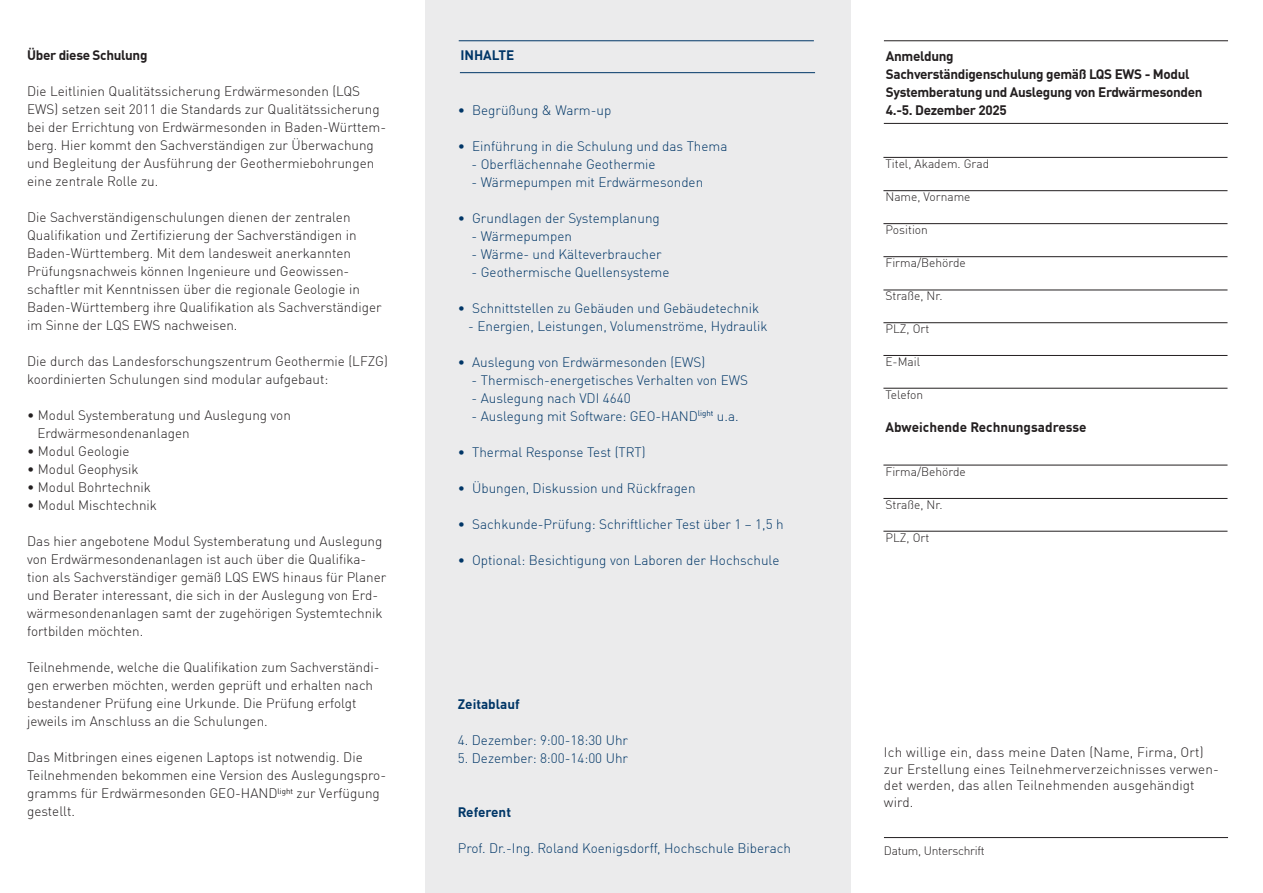
<style>
.page{position:relative;width:1263px;height:893px;background:#fff}
.page>*{position:absolute;margin:0;border:0;box-sizing:border-box;transform-origin:0 0}
.t1{font:300 13.5px/18px "DIN";color:#231f20}
.copy{font:300 13.5px "DIN";color:#003667}
.t2{font:700 13.5px "DIN";letter-spacing:-.025em;color:#231f20}
.t3{font:700 13.5px "DIN";color:#231f20}
.copy-2{font:700 13.5px "DIN";color:#003667}
.blazevski{font:700 13.5px "DIN";color:#003667}
.t4{font:300 12px "DIN";color:#231f20}
.t5{font:300 12px "DIN";letter-spacing:-.02em;color:#231f20}
</style>
<div class="page">
<hr style="left:884px;top:40px;width:344px;height:1px;background:#231f20">
<hr style="left:883px;top:157px;width:344px;height:1px;background:#231f20">
<hr style="left:883px;top:190px;width:344px;height:1px;background:#231f20">
<hr style="left:883px;top:223px;width:344px;height:1px;background:#231f20">
<hr style="left:883px;top:256px;width:344px;height:1px;background:#231f20">
<hr style="left:883px;top:290px;width:344px;height:1px;background:#231f20">
<hr style="left:883px;top:322px;width:344px;height:1px;background:#231f20">
<hr style="left:883px;top:355px;width:344px;height:1px;background:#231f20">
<hr style="left:883px;top:388px;width:344px;height:1px;background:#231f20">
<hr style="left:883px;top:465px;width:344px;height:1px;background:#231f20">
<hr style="left:883px;top:498px;width:344px;height:1px;background:#231f20">
<hr style="left:883px;top:531px;width:344px;height:1px;background:#231f20">
<hr style="left:884px;top:837px;width:344px;height:1px;background:#231f20">
<hr style="left:884px;top:123px;width:344px;height:1px;background:#231f20">
<div style="left:425px;top:0;width:425px;height:893px;background:#ebebec"></div>
<hr style="left:459px;top:40px;width:355px;height:1px;background:#003667">
<hr style="left:460px;top:72px;width:355px;height:1px;background:#003667">
<p class="t2" style="left:27px;top:47px;width:122px">Über diese Schulung</p>
<p class="blazevski" style="left:460px;top:47px;width:56px">INHALTE</p>
<p class="t1" style="left:27px;top:82px;width:361px">Die Leitlinien Qualitätssicherung Erdwärmesonden (LQS EWS) setzen seit 2011 die Standards zur Qualitätssicherung bei der Errichtung von Erdwärmesonden in Baden-Württem&shy;berg. Hier kommt den Sachverständigen zur Überwachung und Begleitung der Ausführung der Geothermiebohrungen eine zentrale Rolle zu.</p>
<p class="t1" style="left:27px;top:208px;width:356px">Die Sachverständigenschulungen dienen der zentralen Qualifikation und Zertifizierung der Sachverständigen in Baden-Württemberg. Mit dem landesweit anerkannten Prüfungsnachweis können Ingenieure und Geowissen&shy;schaftler mit Kenntnissen über die regionale Geologie in Baden-Württemberg ihre Qualifikation als Sachverständiger im Sinne der LQS EWS nachweisen.</p>
<p class="t1" style="left:27px;top:352px;width:362px">Die durch das Landesforschungszentrum Geothermie (LFZG) koordinierten Schulungen sind modular aufgebaut:</p>
<p class="t1" style="left:27px;top:406px;width:265px">• Modul Systemberatung und Auslegung von</p>
<p class="t1" style="left:37px;top:424px;width:154px">Erdwärmesondenanlagen</p>
<p class="t1" style="left:27px;top:442px;width:104px">• Modul Geologie</p>
<p class="t1" style="left:27px;top:460px;width:113px">• Modul Geophysik</p>
<p class="t1" style="left:27px;top:478px;width:125px">• Modul Bohrtechnik</p>
<p class="t1" style="left:27px;top:496px;width:131px">• Modul Mischtechnik</p>
<p class="t1" style="left:27px;top:532px;width:357px">Das hier angebotene Modul Systemberatung und Auslegung von Erdwärmesondenanlagen ist auch über die Qualifika-</p>
<p class="t1" style="left:27px;top:568px;width:361px">tion als Sachverständiger gemäß LQS EWS hinaus für Planer und Berater interessant, die sich in der Auslegung von Erd&shy;wärmesondenanlagen samt der zugehörigen Systemtechnik fortbilden möchten.</p>
<p class="t1" style="left:27px;top:658px;width:354px">Teilnehmende, welche die Qualifikation zum Sachverständi&shy;gen erwerben möchten, werden geprüft und erhalten nach bestandener Prüfung eine Urkunde. Die Prüfung erfolgt jeweils im Anschluss an die Schulungen.</p>
<p class="t1" style="left:27px;top:748px;width:360px">Das Mitbringen eines eigenen Laptops ist notwendig. Die Teilnehmenden bekommen eine Version des Auslegungspro&shy;gramms für Erdwärmesonden GEO-HAND<sup>light</sup> zur Verfügung gestellt.</p>
<p class="copy" style="left:458px;top:101px;width:155px">• Begrüßung &amp; Warm-up</p>
<p class="copy" style="left:458px;top:137px;width:271px">• Einführung in die Schulung und das Thema</p>
<p class="copy" style="left:472px;top:155px;width:186px">- Oberflächennahe Geothermie</p>
<p class="copy" style="left:472px;top:173px;width:233px">- Wärmepumpen mit Erdwärmesonden</p>
<p class="copy" style="left:458px;top:209px;width:204px">• Grundlagen der Systemplanung</p>
<p class="copy" style="left:472px;top:227px;width:102px">- Wärmepumpen</p>
<p class="copy" style="left:472px;top:245px;width:192px">- Wärme- und Kälteverbraucher</p>
<p class="copy" style="left:472px;top:263px;width:199px">- Geothermische Quellensysteme</p>
<p class="copy" style="left:458px;top:299px;width:303px">• Schnittstellen zu Gebäuden und Gebäudetechnik</p>
<p class="copy" style="left:468px;top:317px;width:301px">- Energien, Leistungen, Volumenströme, Hydraulik</p>
<p class="copy" style="left:458px;top:353px;width:249px">• Auslegung von Erdwärmesonden (EWS)</p>
<p class="copy" style="left:472px;top:371px;width:278px">- Thermisch-energetisches Verhalten von EWS</p>
<p class="copy" style="left:472px;top:389px;width:160px">- Auslegung nach VDI 4640</p>
<p class="copy" style="left:472px;top:407px;width:269px">- Auslegung mit Software: GEO-HAND<sup>light</sup> u.a.</p>
<p class="copy" style="left:458px;top:443px;width:189px">• Thermal Response Test (TRT)</p>
<p class="copy" style="left:458px;top:479px;width:239px">• Übungen, Diskussion und Rückfragen</p>
<p class="copy" style="left:458px;top:515px;width:327px">• Sachkunde-Prüfung: Schriftlicher Test über 1 – 1,5 h</p>
<p class="copy" style="left:458px;top:551px;width:323px">• Optional: Besichtigung von Laboren der Hochschule</p>
<p class="copy-2" style="left:458px;top:695px;width:63px">Zeitablauf</p>
<p class="copy" style="left:458px;top:731px;width:172px">4. Dezember: 9:00-18:30 Uhr</p>
<p class="copy" style="left:458px;top:749px;width:172px">5. Dezember: 8:00-14:00 Uhr</p>
<p class="copy-2" style="left:458px;top:803px;width:55px">Referent</p>
<p class="copy" style="left:458px;top:839px;width:335px">Prof. Dr.-Ing. Roland Koenigsdorff, Hochschule Biberach</p>
<p class="t2" style="left:886px;top:47px;width:69px">Anmeldung</p>
<p class="t2" style="left:886px;top:65px;width:305px">Sachverständigenschulung gemäß LQS EWS - Modul</p>
<p class="t2" style="left:886px;top:83px;width:318px">Systemberatung und Auslegung von Erdwärmesonden</p>
<p class="t2" style="left:886px;top:101px;width:122px">4.-5. Dezember 2025</p>
<p class="t4" style="left:885px;top:157px;width:105px">Titel, Akadem. Grad</p>
<p class="t4" style="left:885px;top:190px;width:87px">Name, Vorname</p>
<p class="t4" style="left:885px;top:223px;width:44px">Position</p>
<p class="t4" style="left:885px;top:256px;width:82px">Firma/Behörde</p>
<p class="t4" style="left:885px;top:289px;width:59px">Straße, Nr.</p>
<p class="t4" style="left:885px;top:322px;width:45px">PLZ, Ort</p>
<p class="t4" style="left:885px;top:355px;width:36px">E-Mail</p>
<p class="t4" style="left:885px;top:388px;width:39px">Telefon</p>
<p class="t3" style="left:885px;top:418px;width:203px">Abweichende Rechnungsadresse</p>
<p class="t4" style="left:885px;top:464px;width:82px">Firma/Behörde</p>
<p class="t4" style="left:885px;top:497px;width:59px">Straße, Nr.</p>
<p class="t4" style="left:885px;top:530px;width:45px">PLZ, Ort</p>
<p class="t1" style="left:884px;top:744px;width:336px;line-height:16.5px">Ich willige ein, dass meine Daten (Name, Firma, Ort) zur Erstellung eines Teilnehmerverzeichnisses verwen&shy;det werden, das allen Teilnehmenden ausgehändigt wird.</p>
<p class="t5" style="left:884px;top:843px;width:102px">Datum, Unterschrift</p>
</div>
